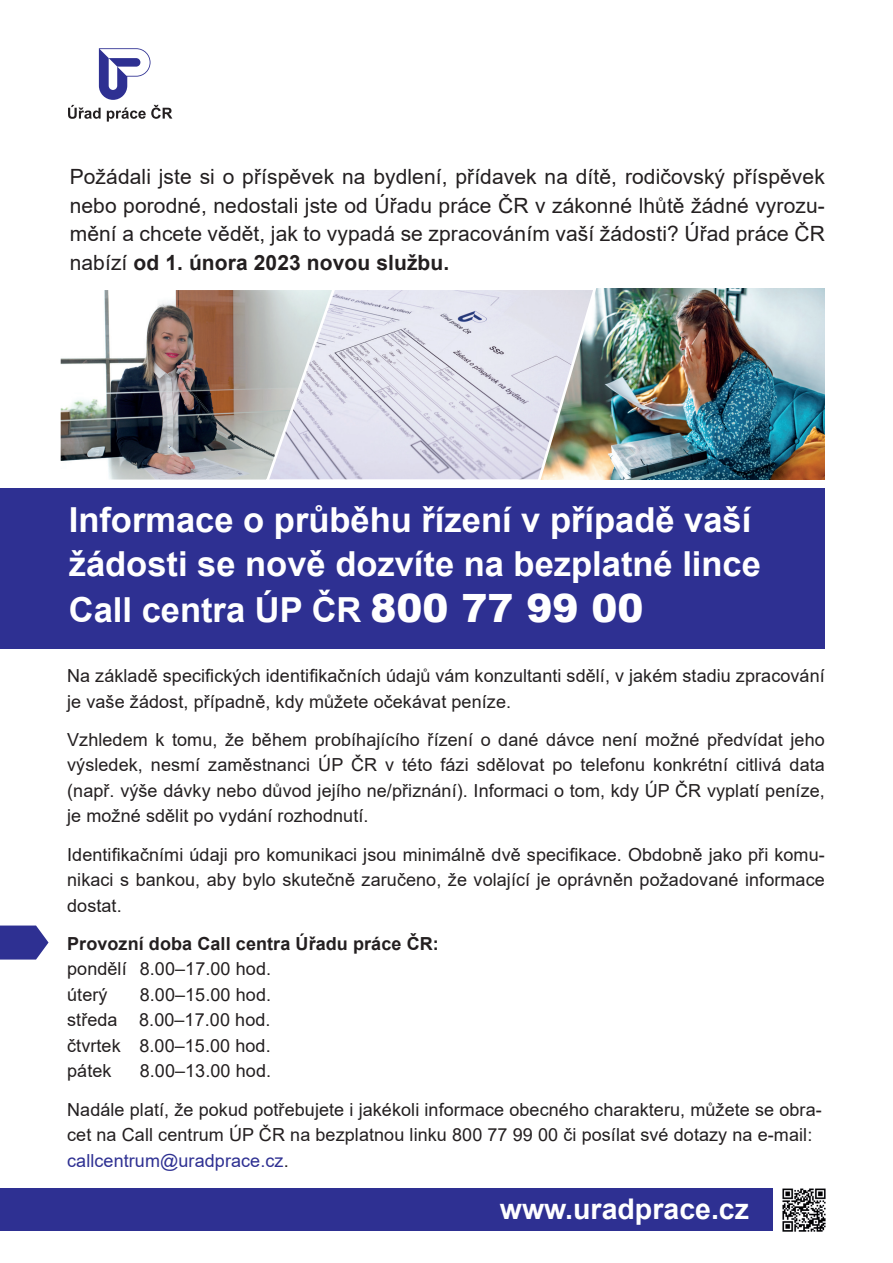
<style>
.page{position:relative;width:893px;height:1263px;background:#fff}
.page>*{position:absolute;margin:0;border:0;box-sizing:border-box;transform-origin:0 0}
.t1{font:700 34.5px/43.5px "Arial";color:#fff}
.t2{font:700 28.5px "Arial";color:#fff}
.t3{font:21px/28.5px "Arial";letter-spacing:.005em;color:#231f20;text-align:justify}
.t4{font:18px/25.5px "Arial";letter-spacing:.005em;color:#231f20}
.t5{font:700 18px "Arial";letter-spacing:.005em;color:#231f20}
.s1{font-weight:700}
.s2{font-weight:900;font-size:39px}
.s3{color:#2e3092}
</style>
<div class="page">
<img style="left:598px;top:288px;width:227px;height:192px">
<svg style="left:338px;top:288px;width:260px;height:192px"></svg>
<img style="left:60px;top:290px;width:278px;height:190px">
<div style="left:0;top:488px;width:825px;height:160px;background:#2e3092"></div>
<svg style="left:68px;top:48px;width:104px;height:74px"></svg>
<svg style="left:0;top:925px;width:49px;height:34px"></svg>
<div style="left:0;top:1188px;width:772px;height:43px;background:#2e3092"></div>
<img style="left:782px;top:1188px;width:44px;height:44px">
<p class="t3" style="left:70px;top:162px;width:757px">Požádali jste si o příspěvek na bydlení, přídavek na dítě, rodičovský příspěvek nebo porodné, nedostali jste od Úřadu práce ČR v zákonné lhůtě žádné vyrozu&shy;mění a chcete vědět, jak to vypadá se zpracováním vaší žádosti? Úřad práce ČR nabízí <span class="s1">od 1. února 2023 novou službu.</span></p>
<p class="t1" style="left:69px;top:499px;width:694px">Informace o průběhu řízení v případě vaší žádosti se nově dozvíte na bezplatné lince</p>
<p class="t1" style="left:69px;top:589px;width:576px">Call centra ÚP ČR <span class="s2">800 77 99 00</span></p>
<p class="t4" style="left:67px;top:663px;width:759px">Na základě specifických identifikačních údajů vám konzultanti sdělí, v jakém stadiu zpracování je vaše žádost, případně, kdy můžete očekávat peníze.</p>
<p class="t4" style="left:67px;top:727px;width:759px;text-align:justify">Vzhledem k tomu, že během probíhajícího řízení o dané dávce není možné předvídat jeho výsledek, nesmí zaměstnanci ÚP ČR v této fázi sdělovat po telefonu konkrétní citlivá data (např. výše dávky nebo důvod jejího ne/přiznání). Informaci o tom, kdy ÚP ČR vyplatí peníze, je možné sdělit po vydání rozhodnutí.</p>
<p class="t4" style="left:67px;top:841px;width:759px;text-align:justify">Identifikačními údaji pro komunikaci jsou minimálně dvě specifikace. Obdobně jako při komu&shy;nikaci s bankou, aby bylo skutečně zaručeno, že volající je oprávněn požadované informace dostat.</p>
<p class="t5" style="left:67px;top:931px;width:373px">Provozní doba Call centra Úřadu práce ČR:</p>
<p class="t4" style="left:67px;top:956px;width:205px">pondělí 8.00–17.00 hod.</p>
<p class="t4" style="left:67px;top:982px;width:42px">úterý</p>
<p class="t4" style="left:140px;top:982px;width:133px">8.00–15.00 hod.</p>
<p class="t4" style="left:67px;top:1007px;width:205px">středa 8.00–17.00 hod.</p>
<p class="t4" style="left:67px;top:1033px;width:205px">čtvrtek 8.00–15.00 hod.</p>
<p class="t4" style="left:67px;top:1058px;width:46px">pátek</p>
<p class="t4" style="left:140px;top:1058px;width:133px">8.00–13.00 hod.</p>
<p class="t4" style="left:67px;top:1096px;width:756px">Nadále platí, že pokud potřebujete i jakékoli informace obecného charakteru, můžete se obra&shy;cet na Call centrum ÚP ČR na bezplatnou linku 800 77 99 00 či posílat své dotazy na e-mail: <span class="s3">callcentrum@uradprace.cz</span>.</p>
<p class="t2" style="left:500px;top:1188px;width:251px">www.uradprace.cz</p>
</div>
